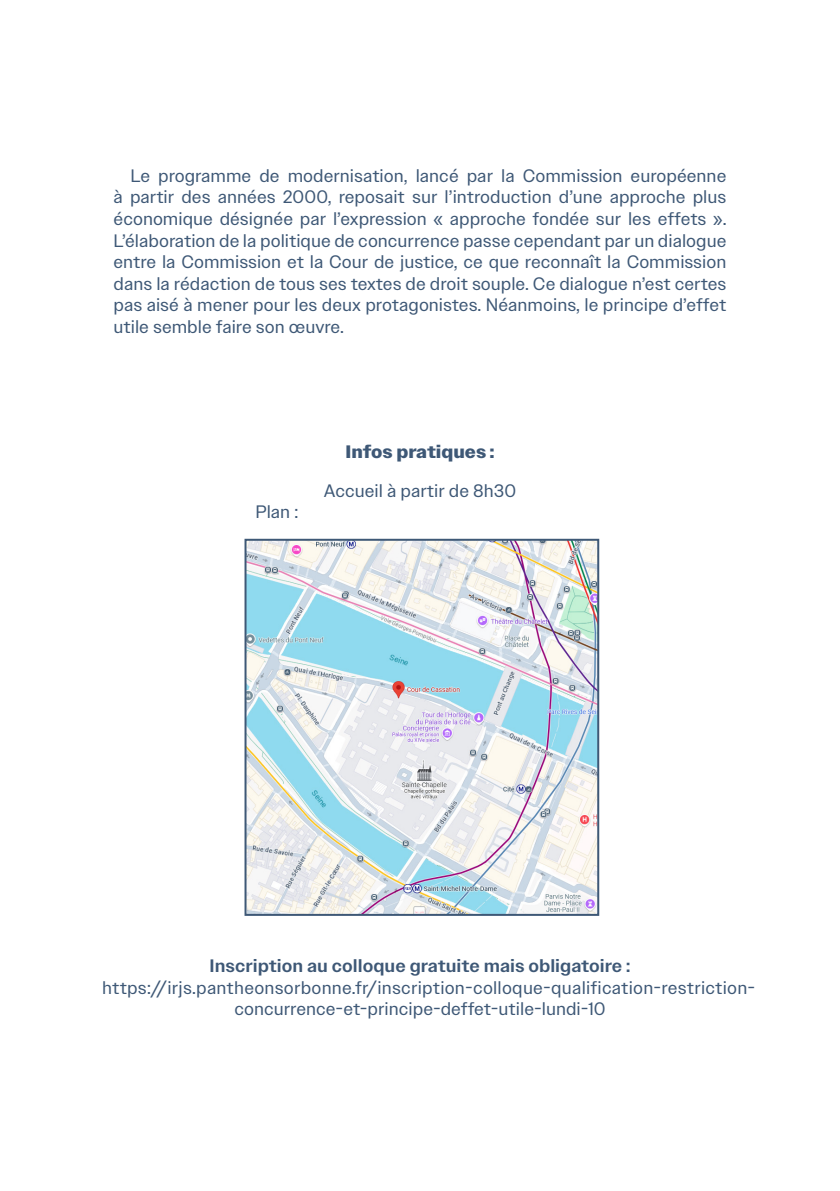
<style>
.page{position:relative;width:840px;height:1191px;background:#fff}
.page>*{position:absolute;margin:0;border:0;box-sizing:border-box;transform-origin:0 0}
.inter_normal_prem{font:18px/21.6px "Owners Text";color:#3e5876;text-align:justify}
.cadre{font:18px/21.6px "Owners Text";letter-spacing:.005em;color:#3e5876}
.cadre-2{font:500 18px "Owners Text";color:#3e5876}
.cadre-3{font:700 18px "Owners Text";color:#3e5876}
</style>
<div class="page">
<img style="left:247px;top:542px;width:349px;height:371px">
<div style="left:244px;top:539px;width:355px;height:377px;border:2px solid #3e5876"></div>
<p class="inter_normal_prem" style="left:113px;top:165px;width:614px;text-indent:17px">Le programme de modernisation, lancé par la Commission européenne à partir des années 2000, reposait sur l’introduction d’une approche plus économique désignée par l’expression « approche fondée sur les effets ».<br>L’élaboration de la politique de concurrence passe cependant par un dialogue entre la Commission et la Cour de justice, ce que reconnaît la Commission dans la rédaction de tous ses textes de droit souple. Ce dialogue n’est certes pas aisé à mener pour les deux protagonistes. Néanmoins, le principe d’effet utile semble faire son œuvre.</p>
<p class="cadre" style="left:255px;top:501px;width:44px">Plan :</p>
<p class="cadre-3" style="left:345px;top:440px;width:150px">Infos pratiques :</p>
<p class="cadre" style="left:324px;top:479px;width:194px">Accueil à partir de 8h30</p>
<p class="cadre-2" style="left:209px;top:954px;width:422px">Inscription au colloque gratuite mais obligatoire :</p>
<p class="cadre" style="left:234px;top:976px;width:522px;text-indent:-132px">https://irjs.pantheonsorbonne.fr/inscription-colloque-qualification-restriction&shy;concurrence-et-principe-deffet-utile-lundi-10</p>
</div>
